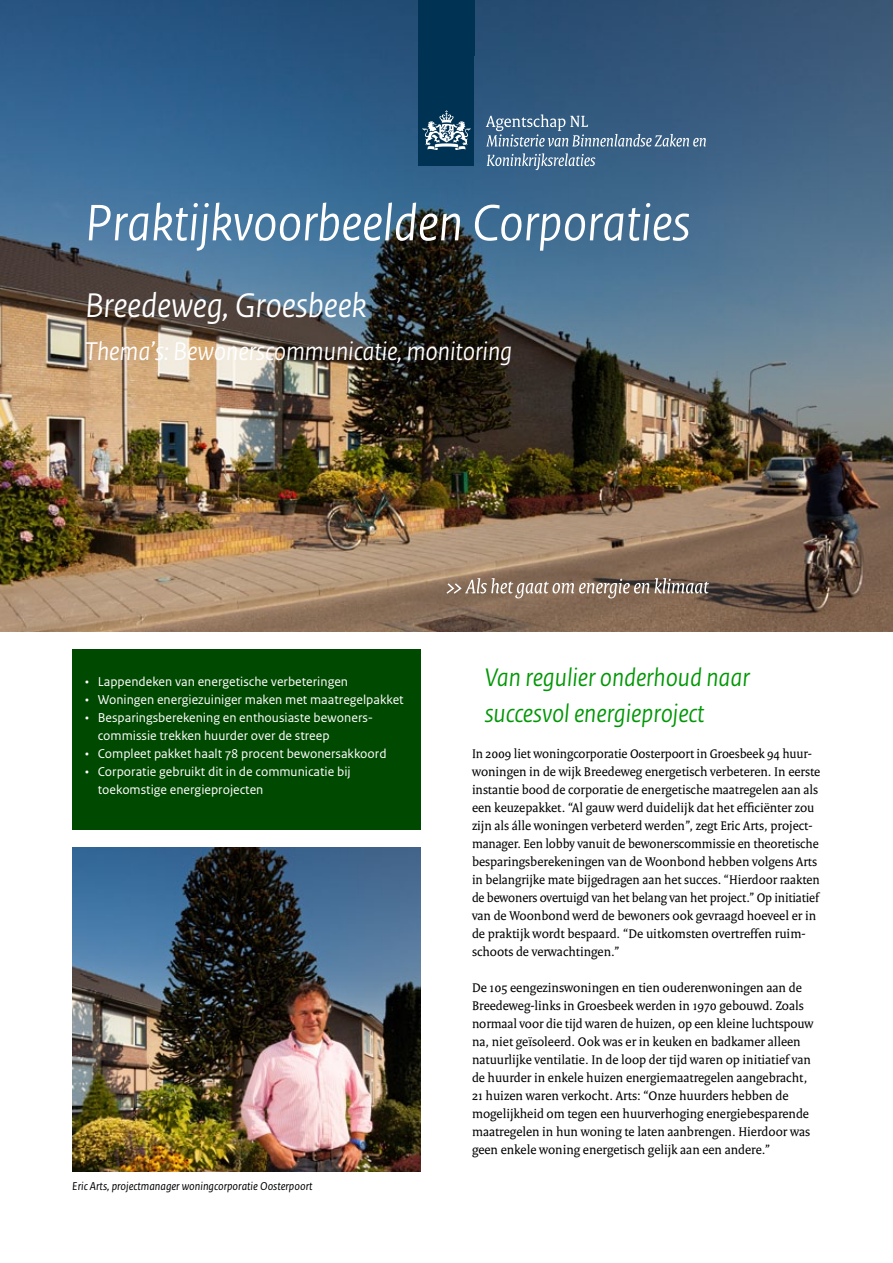
<style>
.page{position:relative;width:893px;height:1263px;background:#fff}
.page>*{position:absolute;margin:0;border:0;box-sizing:border-box;transform-origin:0 0}
.t1{font:italic 54px "Rijksoverheid Sans Heading";color:#fff}
.t2{font:italic 36px "Rijksoverheid Sans Heading";color:#fff}
.t3{font:italic 27px "Rijksoverheid Sans Heading";color:#fff}
.t4{font:italic 26.7px/36px "Rijksoverheid Sans Heading";color:#009705}
.t5{font:13.5px/18px "Rijksoverheid Serif";color:#000}
.t6{font:13.5px/18px "Rijksoverheid Sans Text";color:#fff}
.t7{font:italic 12px "Rijksoverheid Sans Text";color:#000}
</style>
<div class="page">
<img style="left:0;top:0;width:893px;height:631px">
<svg style="left:446px;top:578px;width:263px;height:20px;background:#927f71"></svg>
<div style="left:72px;top:650px;width:349px;height:180px;background:#004900"></div>
<img style="left:72px;top:848px;width:349px;height:324px">
<div style="left:419px;top:0;width:55px;height:166px;background:#003253"></div>
<svg style="left:423px;top:110px;width:47px;height:40px"></svg>
<svg style="left:486px;top:114px;width:220px;height:33px;background:#537594"></svg>
<svg style="left:487px;top:153px;width:108px;height:17px;background:#6082a1"></svg>
<h1 class="t1" style="left:85px;top:192px;width:607px">Praktijkvoorbeelden Corporaties</h1>
<h2 class="t2" style="left:85px;top:285px;width:283px">Breedeweg, Groesbeek</h2>
<h3 class="t3" style="left:85px;top:336px;width:429px">Thema’s: Bewonerscommunicatie, monitoring</h3>
<p class="t6" style="left:85px;top:673px;width:265px">• Lappendeken van energetische verbeteringen</p>
<p class="t6" style="left:85px;top:691px;width:320px">• Woningen energiezuiniger maken met maatregelpakket</p>
<p class="t6" style="left:98px;top:709px;width:277px;text-indent:-13px">• Besparingsberekening en enthousiaste bewoners&shy;commissie trekken huurder over de streep</p>
<p class="t6" style="left:85px;top:745px;width:303px">• Compleet pakket haalt 78 procent bewonersakkoord</p>
<p class="t6" style="left:98px;top:763px;width:254px;text-indent:-13px">• Corporatie gebruikt dit in de communicatie bij toekomstige energieprojecten</p>
<p class="t7" style="left:72px;top:1179px;width:242px">Eric Arts, projectmanager woningcorporatie Oosterpoort</p>
<h3 class="t4" style="left:485px;top:660px;width:266px">Van regulier onderhoud naar succesvol energieproject</h3>
<p class="t5" style="left:472px;top:744px;width:350px">In 2009 liet woningcorporatie Oosterpoort in Groesbeek 94 huur&shy;woningen in de wijk Breedeweg energetisch verbeteren. In eerste instantie bood de corporatie de energetische maatregelen aan als een keuzepakket. “Al gauw werd duidelijk dat het efficiënter zou zijn als álle woningen verbeterd werden”, zegt Eric Arts, project&shy;manager. Een lobby vanuit de bewonerscommissie en theoretische besparingsberekeningen van de Woonbond hebben volgens Arts in belangrijke mate bijgedragen aan het succes. “Hierdoor raakten de bewoners overtuigd van het belang van het project.” Op initiatief van de Woonbond werd de bewoners ook gevraagd hoeveel er in de praktijk wordt bespaard. “De uitkomsten overtreffen ruim&shy;schoots de verwachtingen.”</p>
<p class="t5" style="left:472px;top:978px;width:343px">De 105 eengezinswoningen en tien ouderenwoningen aan de Breedeweg-links in Groesbeek werden in 1970 gebouwd. Zoals normaal voor die tijd waren de huizen, op een kleine luchtspouw na, niet geïsoleerd. Ook was er in keuken en badkamer alleen natuurlijke ventilatie. In de loop der tijd waren op initiatief van de huurder in enkele huizen energiemaatregelen aangebracht, 21 huizen waren verkocht. Arts: “Onze huurders hebben de mogelijkheid om tegen een huurverhoging energiebesparende maatregelen in hun woning te laten aanbrengen. Hierdoor was geen enkele woning energetisch gelijk aan een andere.”</p>
</div>
